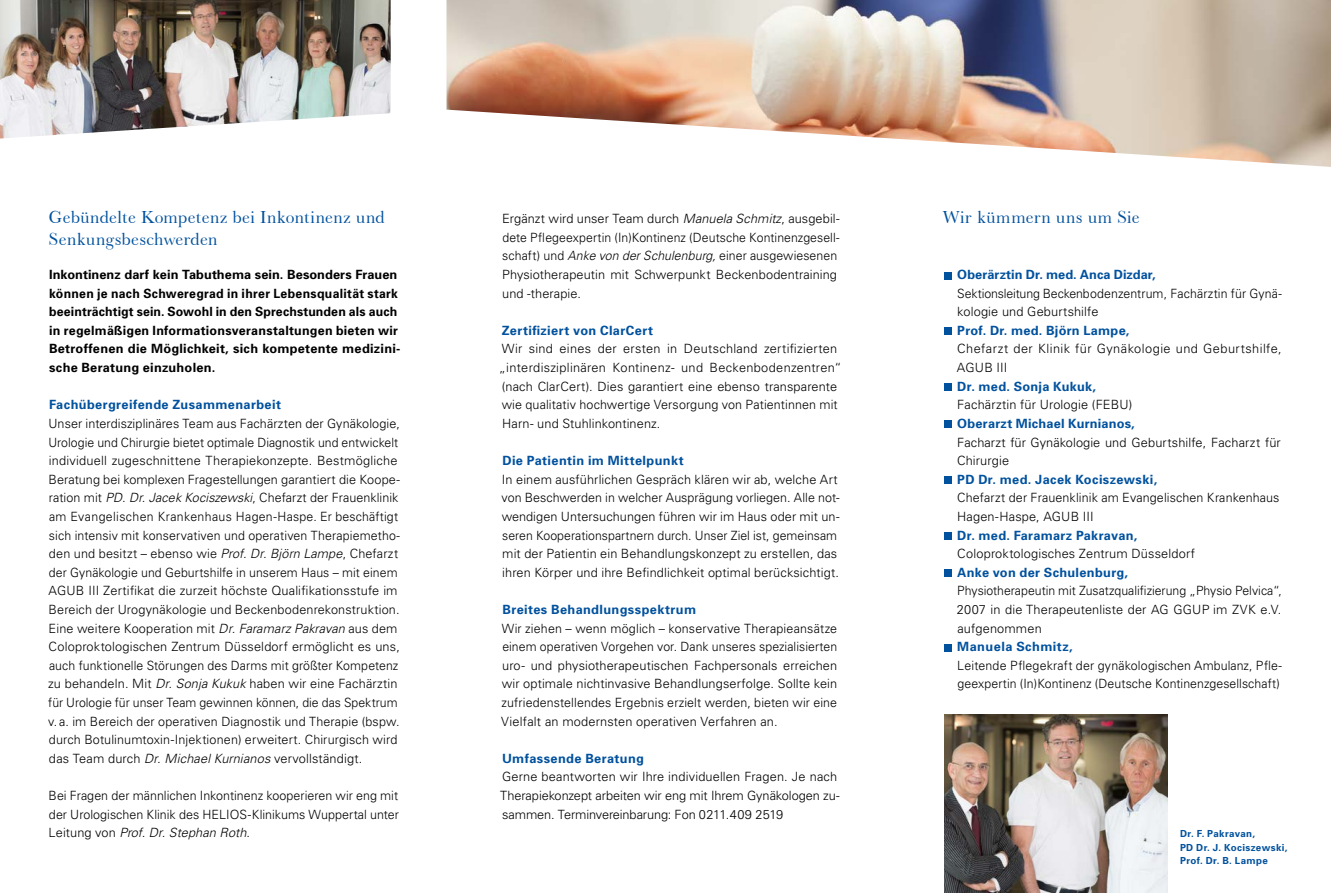
<style>
.page{position:relative;width:1331px;height:893px;background:#fff}
.page>*{position:absolute;margin:0;border:0;box-sizing:border-box;transform-origin:0 0}
.t1{font:17.85px/21.5px "Baskerville No 2 BT";letter-spacing:-.01em;color:#00519e}
.t2{font:300 12.75px/18.6px "Univers";letter-spacing:.01em;color:#000}
.t3{font:700 12.75px "Univers";letter-spacing:.025em;color:#00519e}
.t4{font:700 12.75px/18.6px "Univers";letter-spacing:.02em;color:#000}
.t5{font:300 12.75px/18.6px "Univers";letter-spacing:.01em;color:#000;text-align:justify;scale:.96 1}
.t6{font:300 12.75px/18.6px "Univers";letter-spacing:.035em;color:#000}
.t7{font:700 12.75px "Univers";letter-spacing:.005em;color:#00519e}
.t8{font:700 9.75px/13.5px "Univers";letter-spacing:.04em;color:#00519e}
.s1{font-style:italic}
</style>
<div class="page">
<img style="left:446px;top:0;width:885px;height:167px">
<div style="left:944px;top:272px;width:8px;height:7px;background:#00519e"></div>
<div style="left:944px;top:328px;width:8px;height:7px;background:#00519e"></div>
<div style="left:944px;top:384px;width:8px;height:7px;background:#00519e"></div>
<div style="left:944px;top:421px;width:8px;height:7px;background:#00519e"></div>
<div style="left:944px;top:477px;width:8px;height:7px;background:#00519e"></div>
<div style="left:944px;top:532px;width:8px;height:7px;background:#00519e"></div>
<div style="left:944px;top:570px;width:8px;height:7px;background:#00519e"></div>
<div style="left:944px;top:644px;width:8px;height:7px;background:#00519e"></div>
<img style="left:0;top:0;width:391px;height:139px">
<img style="left:944px;top:714px;width:224px;height:179px">
<h1 class="t1" style="left:49px;top:206px;width:338px">Gebündelte Kompetenz bei Inkontinenz und<br>Senkungsbeschwerden</h1>
<p class="t4" style="left:49px;top:265px;width:353px">Inkontinenz darf kein Tabuthema sein. Besonders Frauen können je nach Schweregrad in ihrer Lebensqualität stark beeinträchtigt sein. Sowohl in den Sprechstunden als auch in regelmäßigen Informationsveranstaltungen bieten wir Betroffenen die Möglichkeit, sich kompetente medizini&shy;sche Beratung einzuholen.</p>
<p class="t3" style="left:49px;top:397px;width:233px">Fachübergreifende Zusammenarbeit</p>
<p class="t2" style="left:48px;top:414px;width:353px">Unser interdisziplinäres Team aus Fachärzten der Gynäkologie, Urologie und Chirurgie bietet optimale Diagnostik und entwickelt individuell zugeschnittene Therapiekonzepte. Bestmögliche Beratung bei komplexen Fragestellungen garantiert die Koope&shy;ration mit <span class="s1">PD. Dr. Jacek Kociszewski</span>, Chefarzt der Frauenklinik am Evangelischen Krankenhaus Hagen-Haspe. Er beschäftigt sich intensiv mit konservativen und operativen Therapiemetho&shy;den und besitzt – ebenso wie <span class="s1">Prof. Dr. Björn Lampe</span>, Chefarzt der Gynäkologie und Geburtshilfe in unserem Haus – mit einem AGUB III Zertifikat die zurzeit höchste Qualifikationsstufe im Bereich der Urogynäkologie und Beckenbodenrekonstruktion.<br>Eine weitere Kooperation mit <span class="s1">Dr. Faramarz Pakravan</span> aus dem Coloproktologischen Zentrum Düsseldorf ermöglicht es uns, auch funktionelle Störungen des Darms mit größter Kompetenz zu behandeln. Mit <span class="s1">Dr. Sonja Kukuk</span> haben wir eine Fachärztin für Urologie für unser Team gewinnen können, die das Spektrum v. a. im Bereich der operativen Diagnostik und Therapie (bspw. durch Botulinumtoxin-Injektionen) erweitert. Chirurgisch wird das Team durch <span class="s1">Dr. Michael Kurnianos</span> vervollständigt.</p>
<p class="t2" style="left:49px;top:786px;width:352px;text-align:justify">Bei Fragen der männlichen Inkontinenz kooperieren wir eng mit der Urologischen Klinik des HELIOS-Klinikums Wuppertal unter Leitung von <span class="s1">Prof. Dr. Stephan Roth</span>.</p>
<p class="t2" style="left:502px;top:209px;width:339px">Ergänzt wird unser Team durch <span class="s1">Manuela Schmitz</span>, ausgebil&shy;dete Pflegeexpertin (In)Kontinenz (Deutsche Kontinenzgesell&shy;schaft) und <span class="s1">Anke von der Schulenburg,</span> einer ausgewiesenen Physiotherapeutin mit Schwerpunkt Beckenbodentraining und -therapie.</p>
<p class="t3" style="left:502px;top:322px;width:153px">Zertifiziert von ClarCert</p>
<p class="t2" style="left:499px;top:339px;width:344px">Wir sind eines der ersten in Deutschland zertifizierten „interdisziplinären Kontinenz- und Beckenbodenzentren“ (nach ClarCert). Dies garantiert eine ebenso transparente wie qualitativ hochwertige Versorgung von Patientinnen mit Harn- und Stuhlinkontinenz.</p>
<p class="t3" style="left:502px;top:452px;width:183px">Die Patientin im Mittelpunkt</p>
<p class="t2" style="left:501px;top:470px;width:339px">In einem ausführlichen Gespräch klären wir ab, welche Art von Beschwerden in welcher Ausprägung vorliegen. Alle not&shy;wendigen Untersuchungen führen wir im Haus oder mit un&shy;seren Kooperationspartnern durch. Unser Ziel ist, gemeinsam mit der Patientin ein Behandlungskonzept zu erstellen, das ihren Körper und ihre Befindlichkeit optimal berücksichtigt.</p>
<p class="t3" style="left:502px;top:601px;width:195px">Breites Behandlungsspektrum</p>
<p class="t2" style="left:501px;top:618px;width:338px;text-align:justify">Wir ziehen – wenn möglich – konservative Therapieansätze einem operativen Vorgehen vor. Dank unseres spezialisierten uro- und physiotherapeutischen Fachpersonals erreichen wir optimale nichtinvasive Behandlungserfolge. Sollte kein zufriedenstellendes Ergebnis erzielt werden, bieten wir eine Vielfalt an modernsten operativen Verfahren an.</p>
<p class="t3" style="left:502px;top:750px;width:143px">Umfassende Beratung</p>
<p class="t2" style="left:500px;top:767px;width:341px">Gerne beantworten wir Ihre individuellen Fragen. Je nach<br>Therapiekonzept arbeiten wir eng mit Ihrem Gynäkologen zu&shy;sammen. Terminvereinbarung: Fon 0211.409 2519</p>
<h1 class="t1" style="left:943px;top:206px;width:199px">Wir kümmern uns um Sie</h1>
<p class="t7" style="left:957px;top:266px;width:200px">Oberärztin Dr. med. Anca Dizdar,</p>
<p class="t2" style="left:957px;top:283px;width:326px">Sektionsleitung Beckenbodenzentrum, Fachärztin für Gynä&shy;kologie und Geburtshilfe</p>
<p class="t3" style="left:957px;top:322px;width:174px">Prof. Dr. med. Björn Lampe,</p>
<p class="t6" style="left:957px;top:339px;width:326px">Chefarzt der Klinik für Gynäkologie und Geburtshilfe,<br>AGUB III</p>
<p class="t3" style="left:957px;top:378px;width:140px">Dr. med. Sonja Kukuk,</p>
<p class="t2" style="left:957px;top:395px;width:177px">Fachärztin für Urologie (FEBU)</p>
<p class="t3" style="left:957px;top:415px;width:179px">Oberarzt Michael Kurnianos,</p>
<p class="t2" style="left:957px;top:432px;width:325px">Facharzt für Gynäkologie und Geburtshilfe, Facharzt für<br>Chirurgie</p>
<p class="t3" style="left:957px;top:471px;width:201px">PD Dr. med. Jacek Kociszewski,</p>
<p class="t2" style="left:957px;top:488px;width:324px">Chefarzt der Frauenklinik am Evangelischen Krankenhaus<br>Hagen-Haspe, AGUB III</p>
<p class="t3" style="left:957px;top:527px;width:181px">Dr. med. Faramarz Pakravan,</p>
<p class="t2" style="left:957px;top:544px;width:239px">Coloproktologisches Zentrum Düsseldorf</p>
<p class="t3" style="left:957px;top:564px;width:172px">Anke von der Schulenburg,</p>
<p class="t5" style="left:957px;top:581px;width:340px">Physiotherapeutin mit Zusatzqualifizierung „Physio Pelvica“, 2007 in die Therapeutenliste der AG GGUP im ZVK e.V. aufgenommen</p>
<p class="t3" style="left:957px;top:638px;width:117px">Manuela Schmitz,</p>
<p class="t2" style="left:957px;top:656px;width:326px">Leitende Pflegekraft der gynäkologischen Ambulanz, Pfle&shy;geexpertin (In)Kontinenz (Deutsche Kontinenzgesellschaft)</p>
<p class="t8" style="left:1180px;top:827px;width:109px">Dr. F. Pakravan,<br>PD Dr. J. Kociszewski,<br>Prof. Dr. B. Lampe</p>
</div>
